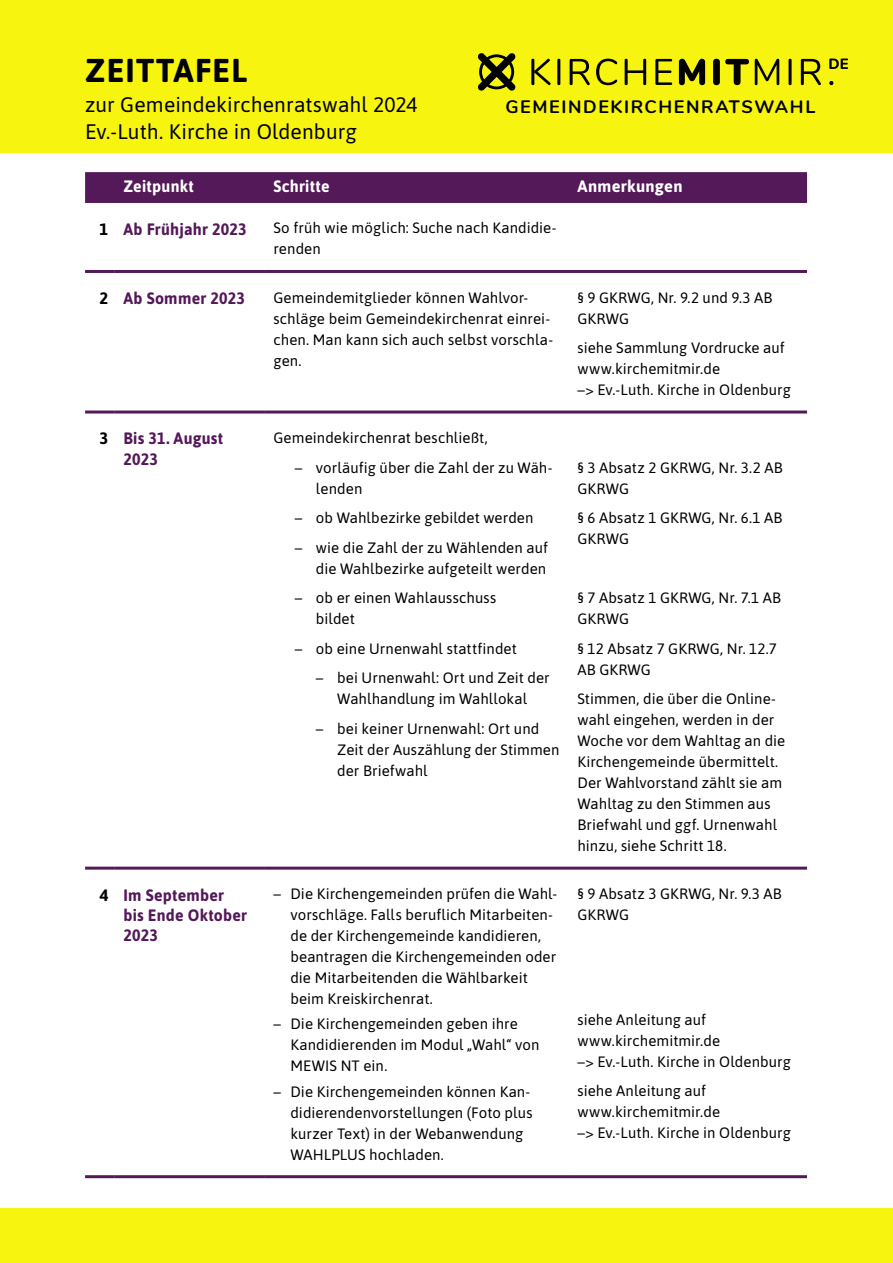
<style>
.page{position:relative;width:893px;height:1263px;background:#fff}
.page>*{position:absolute;margin:0;border:0;box-sizing:border-box;transform-origin:0 0}
.t1{font:700 33px "Asap";letter-spacing:.03em;color:#000}
.t2{font:21px/27px "Asap";letter-spacing:.005em;color:#000}
.t3{font:700 18px "Nunito";letter-spacing:.09em;color:#000}
.t4{font:700 16.5px/20.2px "Asap";letter-spacing:.015em;color:#531958;scale:.96 1}
.t5{font:700 16.5px "Asap";letter-spacing:.015em;color:#fff;scale:.96 1}
.t6{font:700 16.5px "Asap";letter-spacing:.015em;color:#fff}
.t7{font:15px/21px "Asap";letter-spacing:.005em;color:#000}
.s1{color:#000}
</style>
<div class="page">
<div style="left:0;top:1208px;width:893px;height:55px;background:#f7f410"></div>
<div style="left:0;top:0;width:893px;height:153px;background:#f7f410"></div>
<div style="left:85px;top:173px;width:722px;height:29px;background:#531958"></div>
<hr style="left:85px;top:172px;width:30px;height:1px;background:#531958">
<hr style="left:115px;top:172px;width:150px;height:1px;background:#531958">
<hr style="left:265px;top:172px;width:304px;height:1px;background:#531958">
<hr style="left:569px;top:172px;width:238px;height:1px;background:#531958">
<hr style="left:85px;top:202px;width:30px;height:1px;background:#531958">
<hr style="left:115px;top:202px;width:150px;height:1px;background:#531958">
<hr style="left:265px;top:202px;width:304px;height:1px;background:#531958">
<hr style="left:569px;top:202px;width:238px;height:1px;background:#531958">
<hr style="left:85px;top:270px;width:30px;height:3px;background:#531958">
<hr style="left:115px;top:270px;width:150px;height:3px;background:#531958">
<hr style="left:265px;top:270px;width:304px;height:3px;background:#531958">
<hr style="left:569px;top:270px;width:238px;height:3px;background:#531958">
<hr style="left:85px;top:410px;width:30px;height:3px;background:#531958">
<hr style="left:115px;top:410px;width:150px;height:3px;background:#531958">
<hr style="left:265px;top:410px;width:304px;height:3px;background:#531958">
<hr style="left:569px;top:410px;width:238px;height:3px;background:#531958">
<hr style="left:85px;top:867px;width:30px;height:3px;background:#531958">
<hr style="left:115px;top:867px;width:150px;height:3px;background:#531958">
<hr style="left:265px;top:867px;width:304px;height:3px;background:#531958">
<hr style="left:569px;top:867px;width:238px;height:3px;background:#531958">
<hr style="left:85px;top:1175px;width:30px;height:3px;background:#531958">
<hr style="left:115px;top:1175px;width:150px;height:3px;background:#531958">
<hr style="left:265px;top:1175px;width:304px;height:3px;background:#531958">
<hr style="left:569px;top:1175px;width:238px;height:3px;background:#531958">
<svg style="left:570px;top:59px;width:20px;height:26px"></svg>
<svg style="left:596px;top:59px;width:21px;height:26px"></svg>
<svg style="left:625px;top:59px;width:21px;height:26px"></svg>
<svg style="left:531px;top:59px;width:20px;height:26px"></svg>
<svg style="left:557px;top:59px;width:3px;height:26px"></svg>
<svg style="left:755px;top:59px;width:24px;height:26px"></svg>
<svg style="left:801px;top:59px;width:20px;height:26px"></svg>
<svg style="left:829px;top:81px;width:4px;height:4px"></svg>
<svg style="left:829px;top:59px;width:19px;height:10px"></svg>
<svg style="left:679px;top:59px;width:26px;height:26px"></svg>
<svg style="left:655px;top:59px;width:17px;height:26px"></svg>
<svg style="left:788px;top:59px;width:4px;height:26px"></svg>
<svg style="left:713px;top:59px;width:36px;height:26px"></svg>
<svg style="left:478px;top:53px;width:38px;height:38px"></svg>
<h1 class="t1" style="left:85px;top:47px;width:163px">ZEITTAFEL</h1>
<h2 class="t2" style="left:85px;top:90px;width:334px">zur Gemeindekirchenratswahl 2024<br>Ev.-Luth. Kirche in Oldenburg</h2>
<p class="t5" style="left:123px;top:175px;width:75px">Zeitpunkt</p>
<p class="t5" style="left:273px;top:175px;width:60px">Schritte</p>
<p class="t6" style="left:577px;top:175px;width:107px">Anmerkungen</p>
<p class="t4" style="left:100px;top:218px;width:155px"><span class="s1">1</span> Ab Frühjahr 2023</p>
<p class="t7" style="left:273px;top:217px;width:285px">So früh wie möglich: Suche nach Kandidie&shy;renden</p>
<p class="t4" style="left:100px;top:287px;width:153px"><span class="s1">2</span> Ab Sommer 2023</p>
<p class="t7" style="left:273px;top:286px;width:281px">Gemeindemitglieder können Wahlvor&shy;schläge beim Gemeindekirchenrat einrei&shy;chen. Man kann sich auch selbst vorschla&shy;gen.</p>
<p class="t7" style="left:577px;top:286px;width:196px">§ 9 GKRWG, Nr. 9.2 und 9.3 AB<br>GKRWG</p>
<p class="t3" style="left:505px;top:93px;width:311px">GEMEINDEKIRCHENRATSWAHL</p>
<p class="t7" style="left:577px;top:336px;width:215px">siehe Sammlung Vordrucke auf www.kirchemitmir.de<br>–&gt; Ev.-Luth. Kirche in Oldenburg</p>
<p class="t4" style="left:123px;top:428px;width:105px;text-indent:-24px"><span class="s1">3</span> Bis 31. August<br>2023</p>
<p class="t7" style="left:273px;top:426px;width:216px">Gemeindekirchenrat beschließt,</p>
<p class="t7" style="left:316px;top:456px;width:238px;text-indent:-21px">– vorläufig über die Zahl der zu Wäh&shy;lenden</p>
<p class="t7" style="left:295px;top:506px;width:240px">– ob Wahlbezirke gebildet werden</p>
<p class="t7" style="left:295px;top:536px;width:255px;text-align:right">– wie die Zahl der zu Wählenden auf die Wahlbezirke aufgeteilt werden</p>
<p class="t7" style="left:316px;top:586px;width:182px;text-indent:-21px">– ob er einen Wahlausschuss bildet</p>
<p class="t7" style="left:295px;top:637px;width:224px">– ob eine Urnenwahl stattfindet</p>
<p class="t7" style="left:316px;top:666px;width:235px;text-align:center">– bei Urnenwahl: Ort und Zeit der<br>Wahlhandlung im Wahllokal</p>
<p class="t7" style="left:337px;top:717px;width:224px;text-indent:-21px">– bei keiner Urnenwahl: Ort und<br>Zeit der Auszählung der Stimmen der Briefwahl</p>
<p class="t4" style="left:123px;top:884px;width:130px;text-indent:-24px"><span class="s1">4</span> Im September bis Ende Oktober<br>2023</p>
<p class="t7" style="left:290px;top:882px;width:268px;text-indent:-17px">– Die Kirchengemeinden prüfen die Wahl&shy;vorschläge. Falls beruflich Mitarbeiten&shy;de der Kirchengemeinde kandidieren, beantragen die Kirchengemeinden oder die Mitarbeitenden die Wählbarkeit beim Kreiskirchenrat.</p>
<p class="t7" style="left:290px;top:1013px;width:250px;text-indent:-17px">– Die Kirchengemeinden geben ihre<br>Kandidierenden im Modul „Wahl“ von<br>MEWIS NT ein.</p>
<p class="t7" style="left:290px;top:1080px;width:244px;text-indent:-17px">– Die Kirchengemeinden können Kan&shy;didierendenvorstellungen (Foto plus kurzer Text) in der Webanwendung<br>WAHLPLUS hochladen.</p>
<p class="t7" style="left:577px;top:456px;width:207px">§ 3 Absatz 2 GKRWG, Nr. 3.2 AB<br>GKRWG</p>
<p class="t7" style="left:577px;top:506px;width:206px">§ 6 Absatz 1 GKRWG, Nr. 6.1 AB<br>GKRWG</p>
<p class="t7" style="left:577px;top:586px;width:205px">§ 7 Absatz 1 GKRWG, Nr. 7.1 AB<br>GKRWG</p>
<p class="t7" style="left:577px;top:637px;width:201px">§ 12 Absatz 7 GKRWG, Nr. 12.7<br>AB GKRWG</p>
<p class="t7" style="left:577px;top:687px;width:209px">Stimmen, die über die Online&shy;wahl eingehen, werden in der<br>Woche vor dem Wahltag an die<br>Kirchengemeinde übermittelt.<br>Der Wahlvorstand zählt sie am<br>Wahltag zu den Stimmen aus<br>Briefwahl und ggf. Urnenwahl hinzu, siehe Schritt 18.</p>
<p class="t7" style="left:577px;top:882px;width:206px">§ 9 Absatz 3 GKRWG, Nr. 9.3 AB<br>GKRWG</p>
<p class="t7" style="left:577px;top:1008px;width:215px">siehe Anleitung auf www.kirchemitmir.de<br>–&gt; Ev.-Luth. Kirche in Oldenburg</p>
<p class="t7" style="left:577px;top:1080px;width:215px">siehe Anleitung auf www.kirchemitmir.de<br>–&gt; Ev.-Luth. Kirche in Oldenburg</p>
</div>
